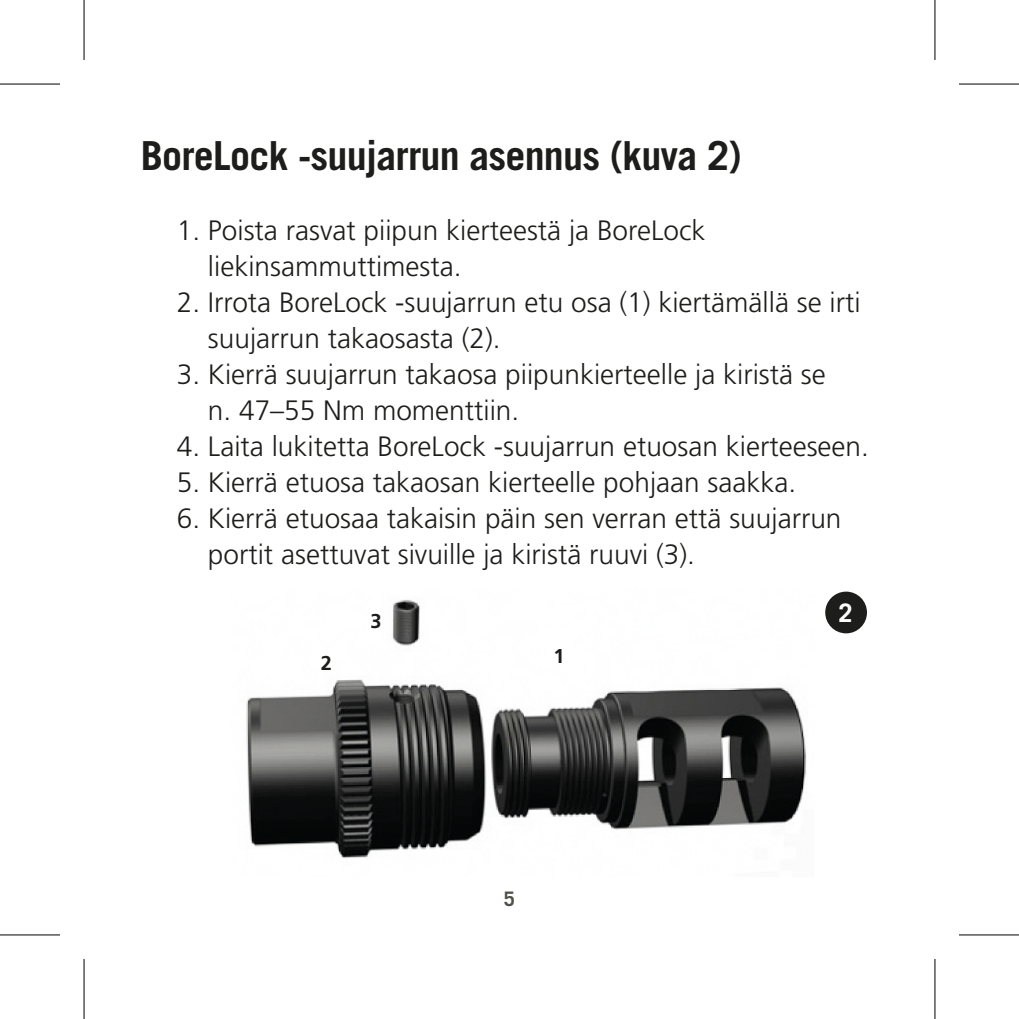
<style>
.page{position:relative;width:1019px;height:1019px;background:#fff}
.page>*{position:absolute;margin:0;border:0;box-sizing:border-box;transform-origin:0 0}
.t1{font:700 40px "Trade Gothic LT Std";letter-spacing:-.02em;color:#1d1d1b}
.t2{font:300 28px/36px "Frutiger";color:#1d1d1b}
.t3{font:700 25.6px "Trade Gothic LT Std";color:#fff}
.t4{font:700 20px "Frutiger";color:#1d1d1b}
.t5{font:700 20px "Trade Gothic LT Std";color:#524f4a}
</style>
<div class="page">
<div style="left:825px;top:591px;width:41px;height:42px;background:#1d1d1b;border-radius:50%"></div>
<img style="left:246px;top:599px;width:561px;height:259px">
<svg style="left:0;top:935px;width:60px;height:1px"></svg>
<svg style="left:959px;top:935px;width:59px;height:1px"></svg>
<svg style="left:935px;top:0;width:1px;height:60px"></svg>
<svg style="left:935px;top:959px;width:1px;height:59px"></svg>
<hr style="left:0;top:83px;width:60px;height:2px;background:#000">
<hr style="left:958px;top:83px;width:60px;height:2px;background:#000">
<hr style="left:0;top:934px;width:60px;height:1px;background:#000">
<hr style="left:958px;top:934px;width:60px;height:1px;background:#000">
<hr style="left:83px;top:0;width:2px;height:60px;background:#000">
<hr style="left:83px;top:958px;width:2px;height:60px;background:#000">
<hr style="left:934px;top:0;width:1px;height:60px;background:#000">
<hr style="left:934px;top:958px;width:1px;height:60px;background:#000">
<h1 class="t1" style="left:141px;top:131px;width:602px">BoreLock -suujarrun asennus (kuva 2)</h1>
<p class="t2" style="left:208px;top:212px;width:499px;text-indent:-31px">1. Poista rasvat piipun kierteestä ja BoreLock liekinsammuttimesta.</p>
<p class="t2" style="left:208px;top:284px;width:654px;text-indent:-31px">2. Irrota BoreLock -suujarrun etu osa (1) kiertämällä se irti suujarrun takaosasta (2).</p>
<p class="t2" style="left:208px;top:356px;width:619px;text-indent:-31px">3. Kierrä suujarrun takaosa piipunkierteelle ja kiristä se n. 47–55 Nm momenttiin.</p>
<p class="t2" style="left:177px;top:428px;width:693px">4. Laita lukitetta BoreLock -suujarrun etuosan kierteeseen.</p>
<p class="t2" style="left:177px;top:464px;width:621px">5. Kierrä etuosa takaosan kierteelle pohjaan saakka.</p>
<p class="t2" style="left:208px;top:500px;width:635px;text-indent:-31px">6. Kierrä etuosaa takaisin päin sen verran että suujarrun portit asettuvat sivuille ja kiristä ruuvi (3).</p>
<p class="t3" style="left:838px;top:596px;width:16px">2</p>
<p class="t4" style="left:553px;top:644px;width:13px">1</p>
<p class="t4" style="left:370px;top:609px;width:13px">3</p>
<p class="t4" style="left:321px;top:651px;width:13px">2</p>
<p class="t5" style="left:504px;top:886px;width:13px">5</p>
</div>
